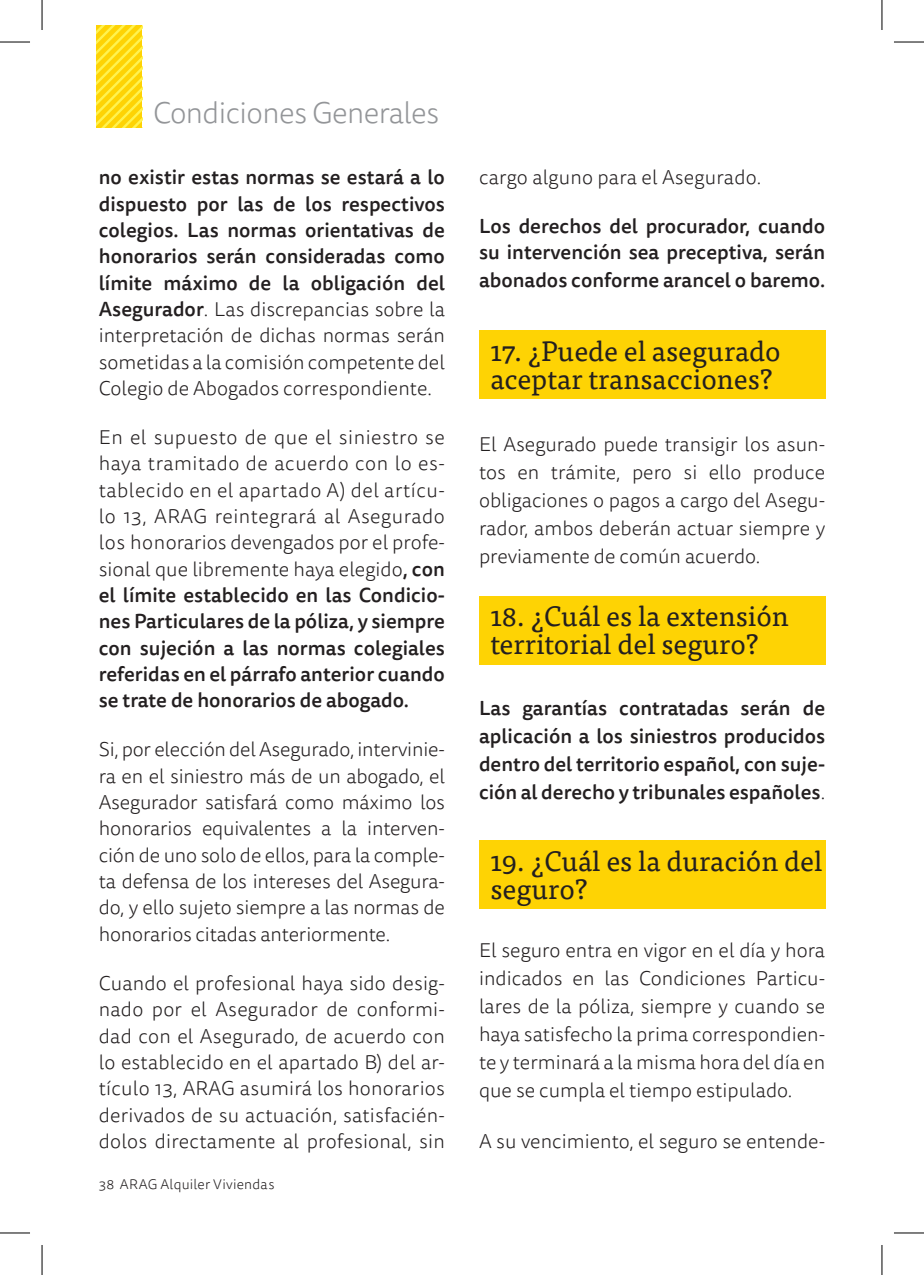
<style>
.page{position:relative;width:924px;height:1275px;background:#fff}
.page>*{position:absolute;margin:0;border:0;box-sizing:border-box;transform-origin:0 0}
.t1{font:300 30px "Tisa Sans Pro";letter-spacing:-.02em;color:#939598}
.Titular{font:28px/28px "Tisa Pro";color:#231f20}
.t2{font:300 20px/26.4px "Tisa Sans Pro";color:#231f20;text-align:justify}
.t3{font:500 20px/26.4px "Tisa Sans Pro";color:#231f20;text-align:justify}
.t4{font:300 14px "Tisa Sans Pro";letter-spacing:.02em;color:#231f20}
.s1{font-weight:300}
.s2{font-weight:500}
</style>
<div class="page">
<svg style="left:97px;top:25px;width:45px;height:102px;background:#fedd1c"></svg>
<div style="left:479px;top:330px;width:345px;height:68px;background:#fed304"></div>
<div style="left:479px;top:596px;width:345px;height:68px;background:#fed304"></div>
<div style="left:479px;top:840px;width:345px;height:68px;background:#fed304"></div>
<hr style="left:0;top:42px;width:30px;height:1px;background:#000">
<hr style="left:893px;top:42px;width:30px;height:1px;background:#000">
<hr style="left:0;top:1232px;width:30px;height:1px;background:#000">
<hr style="left:893px;top:1232px;width:30px;height:1px;background:#000">
<hr style="left:42px;top:0;width:1px;height:30px;background:#000">
<hr style="left:42px;top:1245px;width:1px;height:30px;background:#000">
<hr style="left:881px;top:0;width:1px;height:30px;background:#000">
<hr style="left:881px;top:1245px;width:1px;height:30px;background:#000">
<h1 class="t1" style="left:153px;top:94px;width:288px">Condiciones Generales</h1>
<p class="t3" style="left:99px;top:164px;width:347px">no existir estas normas se estará a lo dispuesto por las de los respectivos colegios. Las normas orientativas de honorarios serán consideradas como límite máximo de la obligación del Asegurador<span class="s1">. Las discrepancias sobre la interpretación de dichas normas serán sometidas a la comisión competente del Colegio de Abogados correspondiente.</span></p>
<p class="t2" style="left:99px;top:424px;width:347px">En el supuesto de que el siniestro se haya tramitado de acuerdo con lo es&shy;tablecido en el apartado A) del artícu&shy;lo 13, ARAG reintegrará al Asegurado los honorarios devengados por el profe&shy;sional que libremente haya elegido<span class="s2">, con el límite establecido en las Condicio&shy;nes Particulares de la póliza, y siempre con sujeción a las normas colegiales referidas en el párrafo anterior cuando se trate de honorarios de abogado.</span></p>
<p class="t2" style="left:99px;top:737px;width:347px">Si, por elección del Asegurado, intervinie&shy;ra en el siniestro más de un abogado, el Asegurador satisfará como máximo los honorarios equivalentes a la interven&shy;ción de uno solo de ellos, para la comple&shy;ta defensa de los intereses del Asegura&shy;do, y ello sujeto siempre a las normas de honorarios citadas anteriormente.</p>
<p class="t2" style="left:99px;top:970px;width:347px">Cuando el profesional haya sido desig&shy;nado por el Asegurador de conformi&shy;dad con el Asegurado, de acuerdo con lo establecido en el apartado B) del ar&shy;tículo 13, ARAG asumirá los honorarios derivados de su actuación, satisfacién&shy;dolos directamente al profesional, sin</p>
<p class="t4" style="left:99px;top:1175px;width:177px">38 ARAG Alquiler Viviendas</p>
<p class="t2" style="left:479px;top:165px;width:283px">cargo alguno para el Asegurado.</p>
<p class="t3" style="left:479px;top:213px;width:347px">Los derechos del procurador, cuando su intervención sea preceptiva, serán</p>
<p class="t3" style="left:479px;top:267px;width:347px">abonados conforme arancel o baremo.</p>
<p class="Titular" style="left:490px;top:335px;width:292px">17. ¿Puede el asegurado aceptar transacciones?</p>
<p class="t2" style="left:479px;top:430px;width:347px;line-height:28px">El Asegurado puede transigir los asun&shy;tos en trámite, pero si ello produce obligaciones o pagos a cargo del Asegu&shy;rador, ambos deberán actuar siempre y previamente de común acuerdo.</p>
<p class="Titular" style="left:490px;top:601px;width:300px">18. ¿Cuál es la extensión territorial del seguro?</p>
<p class="t3" style="left:479px;top:694px;width:347px;line-height:28px">Las garantías contratadas serán de aplicación a los siniestros producidos dentro del territorio español, con suje&shy;ción al derecho y tribunales españoles<span class="s1">.</span></p>
<p class="Titular" style="left:490px;top:845px;width:333px">19. ¿Cuál es la duración del seguro?</p>
<p class="t2" style="left:479px;top:936px;width:347px;line-height:28px">El seguro entra en vigor en el día y hora indicados en las Condiciones Particu&shy;lares de la póliza, siempre y cuando se haya satisfecho la prima correspondien&shy;te y terminará a la misma hora del día en que se cumpla el tiempo estipulado.</p>
<p class="t2" style="left:479px;top:1128px;width:347px">A su vencimiento, el seguro se entende-</p>
</div>
